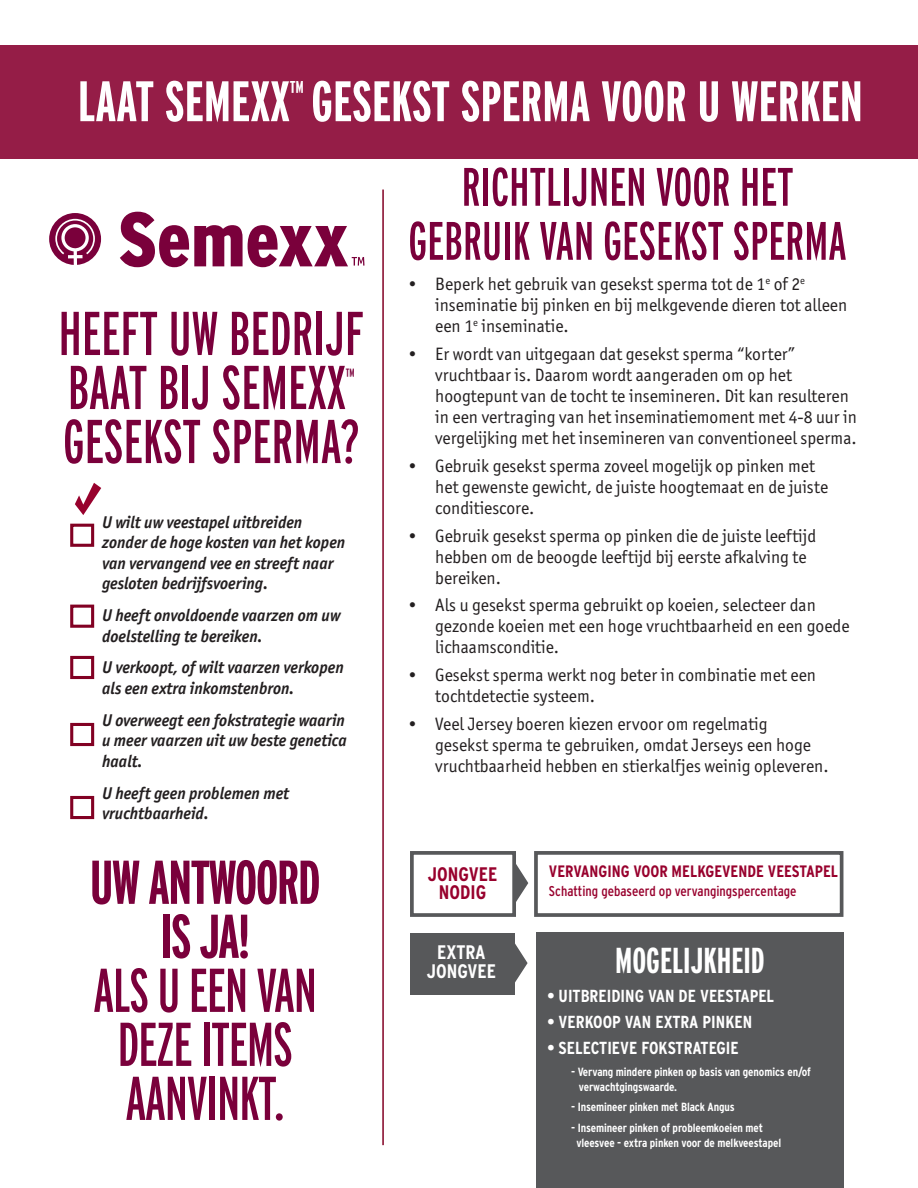
<style>
.page{position:relative;width:918px;height:1188px;background:#fff}
.page>*{position:absolute;margin:0;border:0;box-sizing:border-box;transform-origin:0 0}
.body_copy{font:61.8px/54px "Interstate Compressed";letter-spacing:-.025em;color:#7a003b;text-align:center;scale:.95 1}
.body_copy-2{font:61.8px/54px "Interstate Compressed";letter-spacing:-.005em;color:#7a003b;scale:.95 1}
.t1{font:700 57px "Interstate Compressed";color:#fff}
.body_copy-3{font:54px/54px "Interstate Compressed";letter-spacing:-.005em;color:#7a003b;text-align:center;scale:.95 1}
.body_copy-4{font:700 36px "Interstate Compressed";color:#fff}
.body_copy-5{font:20.55px "Interstate Compressed";color:#7a003b;scale:.95 1}
.t2{font:700 condensed 19.5px/18.3px "Interstate";color:#98012d;text-align:center}
.t3{font:700 condensed 19.5px/18.3px "Interstate";color:#fff;text-align:center}
.t4{font:18px/21px "Officina Sans ITC Std";color:#231f20}
.t5{font:700 condensed 17.4px "Interstate";color:#fff}
.t6{font:italic 700 17.1px/20.5px "Officina Sans ITC Std";color:#231f20;scale:.95 1}
.body_copy-6{font:700 condensed 16.5px "Interstate";color:#98012d}
.body_copy-7{font:14.25px "Interstate Condensed";color:#98012d}
.t7{font:700 condensed 11.85px/15px "Interstate";letter-spacing:-.01em;color:#fff}
.s1{font-weight:700}
</style>
<div class="page">
<div style="left:70px;top:524px;width:24px;height:23px;border:3px solid #820123"></div>
<div style="left:70px;top:605px;width:24px;height:23px;border:3px solid #820123"></div>
<div style="left:70px;top:656px;width:24px;height:23px;border:3px solid #820123"></div>
<div style="left:70px;top:723px;width:24px;height:23px;border:3px solid #820123"></div>
<div style="left:70px;top:796px;width:24px;height:23px;border:3px solid #820123"></div>
<svg style="left:75px;top:483px;width:26px;height:32px"></svg>
<svg style="left:516px;top:864px;width:12px;height:38px"></svg>
<svg style="left:514px;top:940px;width:14px;height:46px"></svg>
<div style="left:410px;top:851px;width:106px;height:66px;border:4px solid #57585a"></div>
<div style="left:410px;top:933px;width:104px;height:62px;background:#57585a"></div>
<div style="left:534px;top:851px;width:309px;height:66px;border:4px solid #57585a"></div>
<div style="left:536px;top:932px;width:307px;height:256px;background:#57585a"></div>
<div style="left:0;top:45px;width:918px;height:114px;background:#951d47"></div>
<hr style="left:382px;top:190px;width:2px;height:955px;background:#820123">
<svg style="left:49px;top:213px;width:52px;height:52px"></svg>
<svg style="left:120px;top:212px;width:245px;height:55px"></svg>
<p class="t1" style="left:78px;top:70px;width:787px">LAAT SEMEXX<sup>™</sup> GESEKST SPERMA VOOR U WERKEN</p>
<p class="body_copy-2" style="left:58px;top:306px;width:323px">HEEFT UW BEDRIJF<br>BAAT BIJ SEMEXX</p>
<p class="body_copy-5" style="left:346px;top:364px;width:11px">™</p>
<p class="body_copy-2" style="left:63px;top:414px;width:314px">GESEKST SPERMA?</p>
<p class="t6" style="left:102px;top:511px;width:258px">U wilt uw veestapel uitbreiden zonder de hoge kosten van het kopen van vervangend vee en streeft naar gesloten bedrijfsvoering.</p>
<p class="t6" style="left:102px;top:605px;width:253px">U heeft onvoldoende vaarzen om uw doelstelling te bereiken.</p>
<p class="t6" style="left:102px;top:657px;width:256px">U verkoopt, of wilt vaarzen verkopen als een extra inkomstenbron.</p>
<p class="t6" style="left:102px;top:710px;width:259px;text-align:justify">U overweegt een fokstrategie waarin u meer vaarzen uit uw beste genetica haalt.</p>
<p class="t6" style="left:102px;top:783px;width:199px">U heeft geen problemen met vruchtbaarheid.</p>
<p class="body_copy" style="left:90px;top:855px;width:244px"><span class="s1">UW ANTWOORD<br>IS JA!<br></span>ALS U EEN VAN<br>DEZE ITEMS<br>AANVINKT.</p>
<p class="body_copy-3" style="left:408px;top:160px;width:463px">RICHTLIJNEN VOOR HET<br>GEBRUIK VAN GESEKST SPERMA</p>
<p class="t4" style="left:435px;top:274px;width:414px;text-indent:-27px">• Beperk het gebruik van gesekst sperma tot de 1<sup>e</sup> of 2<sup>e </sup>inseminatie bij pinken en bij melkgevende dieren tot alleen een 1<sup>e</sup> inseminatie.</p>
<p class="t4" style="left:435px;top:343px;width:423px;text-indent:-27px">• Er wordt van uitgegaan dat gesekst sperma “korter” vruchtbaar is. Daarom wordt aangeraden om op het hoogtepunt van de tocht te insemineren. Dit kan resulteren in een vertraging van het inseminatiemoment met 4-8 uur in vergelijking met het insemineren van conventioneel sperma.</p>
<p class="t4" style="left:435px;top:455px;width:395px;text-indent:-27px">• Gebruik gesekst sperma zoveel mogelijk op pinken met het gewenste gewicht, de juiste hoogtemaat en de juiste conditiescore.</p>
<p class="t4" style="left:435px;top:525px;width:383px;text-indent:-27px">• Gebruik gesekst sperma op pinken die de juiste leeftijd hebben om de beoogde leeftijd bij eerste afkalving te bereiken.</p>
<p class="t4" style="left:435px;top:595px;width:416px;text-indent:-27px">• Als u gesekst sperma gebruikt op koeien, selecteer dan gezonde koeien met een hoge vruchtbaarheid en een goede lichaamsconditie.</p>
<p class="t4" style="left:435px;top:664px;width:382px;text-indent:-27px">• Gesekst sperma werkt nog beter in combinatie met een tochtdetectie systeem.</p>
<p class="t4" style="left:435px;top:713px;width:395px;text-indent:-27px">• Veel Jersey boeren kiezen ervoor om regelmatig<br>gesekst sperma te gebruiken, omdat Jerseys een hoge vruchtbaarheid hebben en stierkalfjes weinig opleveren.</p>
<p class="t2" style="left:428px;top:865px;width:71px">JONGVEE<br>NODIG</p>
<p class="t3" style="left:427px;top:943px;width:71px">EXTRA<br>JONGVEE</p>
<p class="body_copy-6" style="left:549px;top:861px;width:291px">VERVANGING VOOR MELKGEVENDE VEESTAPEL</p>
<p class="body_copy-7" style="left:549px;top:883px;width:249px">Schatting gebaseerd op vervangingspercentage</p>
<p class="body_copy-4" style="left:615px;top:940px;width:151px">MOGELIJKHEID</p>
<p class="t5" style="left:548px;top:985px;width:228px">• UITBREIDING VAN DE VEESTAPEL</p>
<p class="t5" style="left:548px;top:1012px;width:206px">• VERKOOP VAN EXTRA PINKEN</p>
<p class="t5" style="left:548px;top:1038px;width:193px">• SELECTIEVE FOKSTRATEGIE</p>
<p class="t7" style="left:579px;top:1064px;width:234px;text-indent:-8px">- Vervang mindere pinken op basis van genomics en/of verwachtgingswaarde.</p>
<p class="t7" style="left:571px;top:1100px;width:165px">- Insemineer pinken met Black Angus</p>
<p class="t7" style="left:576px;top:1120px;width:206px;text-indent:-5px">- Insemineer pinken of probleemkoeien met vleesvee - extra pinken voor de melkveestapel</p>
</div>
